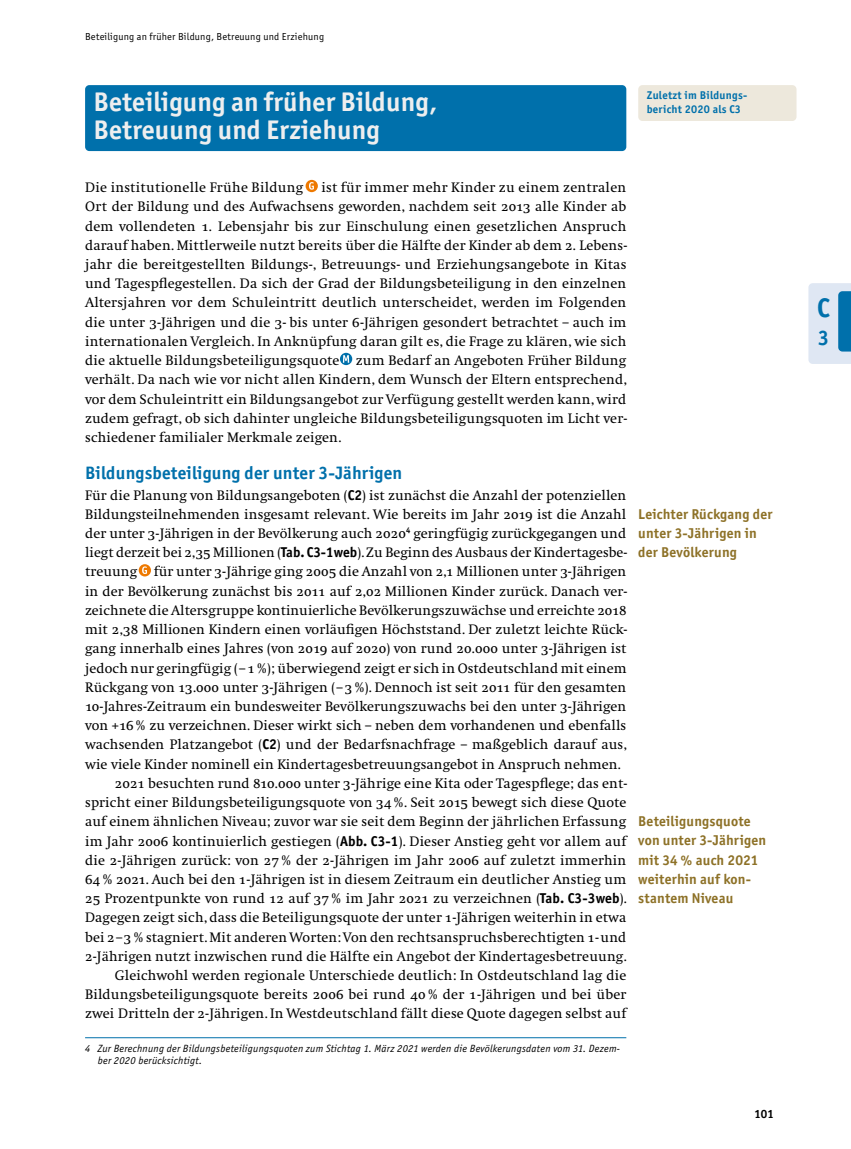
<style>
.page{position:relative;width:851px;height:1149px;background:#fff}
.page>*{position:absolute;margin:0;border:0;box-sizing:border-box;transform-origin:0 0}
.t1{font:700 27px/28.5px "Officina Sans";letter-spacing:.005em;color:#edeeef}
.t2{font:700 27px "Officina Sans";color:#0070ab}
.t3{font:700 21px "Officina Sans";color:#0070ab}
.t4{font:700 18px "Officina Sans";letter-spacing:.01em;color:#0070ab}
.t5{font:14.25px/19.2px "Swift O";letter-spacing:.01em;color:#000;text-align:justify}
.t6{font:700 14.25px/19.2px "Officina Sans";letter-spacing:.015em;color:#8d7127}
.t7{font:700 12px "Officina Sans";color:#000}
.t8{font:700 11.25px/13.5px "Officina Sans";letter-spacing:.025em;color:#0070ab}
.t9{font:italic 10.5px/12px "Officina Sans";letter-spacing:.025em;color:#000}
.t10{font:10.2px "Officina Sans";letter-spacing:.02em;color:#000}
.s1{font-family:"Officina Sans";font-weight:700}
</style>
<div class="page">
<svg style="left:808px;top:283px;width:42px;height:81px;background:#b1cee4"></svg>
<div style="left:85px;top:85px;width:541px;height:66px;background:#0070ab;border-radius:4px"></div>
<div style="left:638px;top:85px;width:158px;height:36px;background:#ede8dc;border-radius:4px"></div>
<svg style="left:305px;top:180px;width:13px;height:12px"></svg>
<svg style="left:309px;top:182px;width:5px;height:8px"></svg>
<svg style="left:340px;top:353px;width:12px;height:12px"></svg>
<svg style="left:343px;top:355px;width:6px;height:7px"></svg>
<div style="left:139px;top:564px;width:12px;height:12px;background:#ee7900;border-radius:50%"></div>
<svg style="left:142px;top:566px;width:5px;height:8px"></svg>
<hr style="left:85px;top:1037px;width:541px;height:1px;background:#0070ab">
<p class="t10" style="left:85px;top:30px;width:240px">Beteiligung an früher Bildung, Betreuung und Erziehung</p>
<h3 class="t1" style="left:94px;top:87px;width:345px">Beteiligung an früher Bildung,<br>Betreuung und Erziehung</h3>
<p class="t5" style="left:85px;top:178px;width:220px">Die institutionelle Frühe Bildung</p>
<p class="t5" style="left:85px;top:178px;width:543px;text-indent:236px">ist für immer mehr Kinder zu einem zentralen Ort der Bildung und des Aufwachsens geworden, nachdem seit 2013 alle Kinder ab dem vollendeten 1. Lebensjahr bis zur Einschulung einen gesetzlichen Anspruch darauf haben. Mittlerweile nutzt bereits über die Hälfte der Kinder ab dem 2. Lebens&shy;jahr die bereitgestellten Bildungs-, Betreuungs- und Erziehungsangebote in Kitas und Tagespflegestellen. Da sich der Grad der Bildungsbeteiligung in den einzelnen Altersjahren vor dem Schuleintritt deutlich unterscheidet, werden im Folgenden die unter 3-Jährigen und die 3- bis unter 6-Jährigen gesondert betrachtet – auch im internationalen Vergleich. In Anknüpfung daran gilt es, die Frage zu klären, wie sich die aktuelle Bildungsbeteiligungsquote zum Bedarf an Angeboten Früher Bildung verhält. Da nach wie vor nicht allen Kindern, dem Wunsch der Eltern entsprechend, vor dem Schuleintritt ein Bildungsangebot zur Verfügung gestellt werden kann, wird zudem gefragt, ob sich dahinter ungleiche Bildungsbeteiligungsquoten im Licht ver&shy;schiedener familialer Merkmale zeigen.</p>
<h4 class="t4" style="left:85px;top:461px;width:318px">Bildungsbeteiligung der unter 3-Jährigen</h4>
<p class="t5" style="left:85px;top:485px;width:543px">Für die Planung von Bildungsangeboten (<span class="s1">C2</span>) ist zunächst die Anzahl der potenziellen Bildungsteilnehmenden insgesamt relevant. Wie bereits im Jahr 2019 ist die Anzahl der unter 3-Jährigen in der Bevölkerung auch 2020<sup>4</sup> geringfügig zurückgegangen und liegt derzeit bei 2,35 Millionen (<span class="s1">Tab. C3-1web</span>). Zu Beginn des Ausbaus der Kindertagesbe&shy;treuung für unter 3-Jährige ging 2005 die Anzahl von 2,1 Millionen unter 3-Jährigen in der Bevölkerung zunächst bis 2011 auf 2,02 Millionen Kinder zurück. Danach ver&shy;zeichnete die Altersgruppe kontinuierliche Bevölkerungszuwächse und erreichte 2018 mit 2,38 Millionen Kindern einen vorläufigen Höchststand. Der zuletzt leichte Rück&shy;gang innerhalb eines Jahres (von 2019 auf 2020) von rund 20.000 unter 3-Jährigen ist jedoch nur geringfügig (–1%); überwiegend zeigt er sich in Ostdeutschland mit einem Rückgang von 13.000 unter 3-Jährigen (–3%). Dennoch ist seit 2011 für den gesamten 10-Jahres-Zeitraum ein bundesweiter Bevölkerungszuwachs bei den unter 3-Jährigen von +16% zu verzeichnen. Dieser wirkt sich – neben dem vorhandenen und ebenfalls wachsenden Platzangebot (<span class="s1">C2</span>) und der Bedarfsnachfrage – maßgeblich darauf aus, wie viele Kinder nominell ein Kindertagesbetreuungsangebot in Anspruch nehmen.</p>
<p class="t5" style="left:85px;top:773px;width:543px;text-indent:30px">2021 besuchten rund 810.000 unter 3-Jährige eine Kita oder Tagespflege; das ent&shy;spricht einer Bildungsbeteiligungsquote von 34%. Seit 2015 bewegt sich diese Quote auf einem ähnlichen Niveau; zuvor war sie seit dem Beginn der jährlichen Erfassung im Jahr 2006 kontinuierlich gestiegen (<span class="s1">Abb. C3-1</span>). Dieser Anstieg geht vor allem auf die 2-Jährigen zurück: von 27 % der 2-Jährigen im Jahr 2006 auf zuletzt immerhin 64 % 2021. Auch bei den 1-Jährigen ist in diesem Zeitraum ein deutlicher Anstieg um 25 Prozentpunkte von rund 12 auf 37 % im Jahr 2021 zu verzeichnen (<span class="s1">Tab. C3-3web</span>).<br>Dagegen zeigt sich, dass die Beteiligungsquote der unter 1-Jährigen weiterhin in etwa bei 2–3% stagniert. Mit anderen Worten: Von den rechtsanspruchsberechtigten 1- und 2-Jährigen nutzt inzwischen rund die Hälfte ein Angebot der Kindertagesbetreuung.</p>
<p class="t5" style="left:85px;top:965px;width:542px;text-indent:30px">Gleichwohl werden regionale Unterschiede deutlich: In Ostdeutschland lag die Bildungsbeteiligungsquote bereits 2006 bei rund 40% der 1-Jährigen und bei über zwei Dritteln der 2-Jährigen. In Westdeutschland fällt diese Quote dagegen selbst auf</p>
<p class="t9" style="left:98px;top:1042px;width:523px;text-indent:-13px">4 Zur Berechnung der Bildungsbeteiligungsquoten zum Stichtag 1. März 2021 werden die Bevölkerungsdaten vom 31. Dezem&shy;ber 2020 berücksichtigt.</p>
<p class="t8" style="left:646px;top:89px;width:102px">Zuletzt im Bildungs&shy;bericht 2020 als C3</p>
<p class="t6" style="left:638px;top:504px;width:136px">Leichter Rückgang der unter 3-Jährigen in der Bevölkerung</p>
<p class="t6" style="left:638px;top:811px;width:129px">Beteiligungsquote von unter 3-Jährigen mit 34 % auch 2021 weiterhin auf kon&shy;stantem Niveau</p>
<p class="t7" style="left:754px;top:1105px;width:21px">101</p>
<h2 class="t2" style="left:817px;top:290px;width:14px">C</h2>
<h2 class="t3" style="left:817px;top:325px;width:13px">3</h2>
</div>
